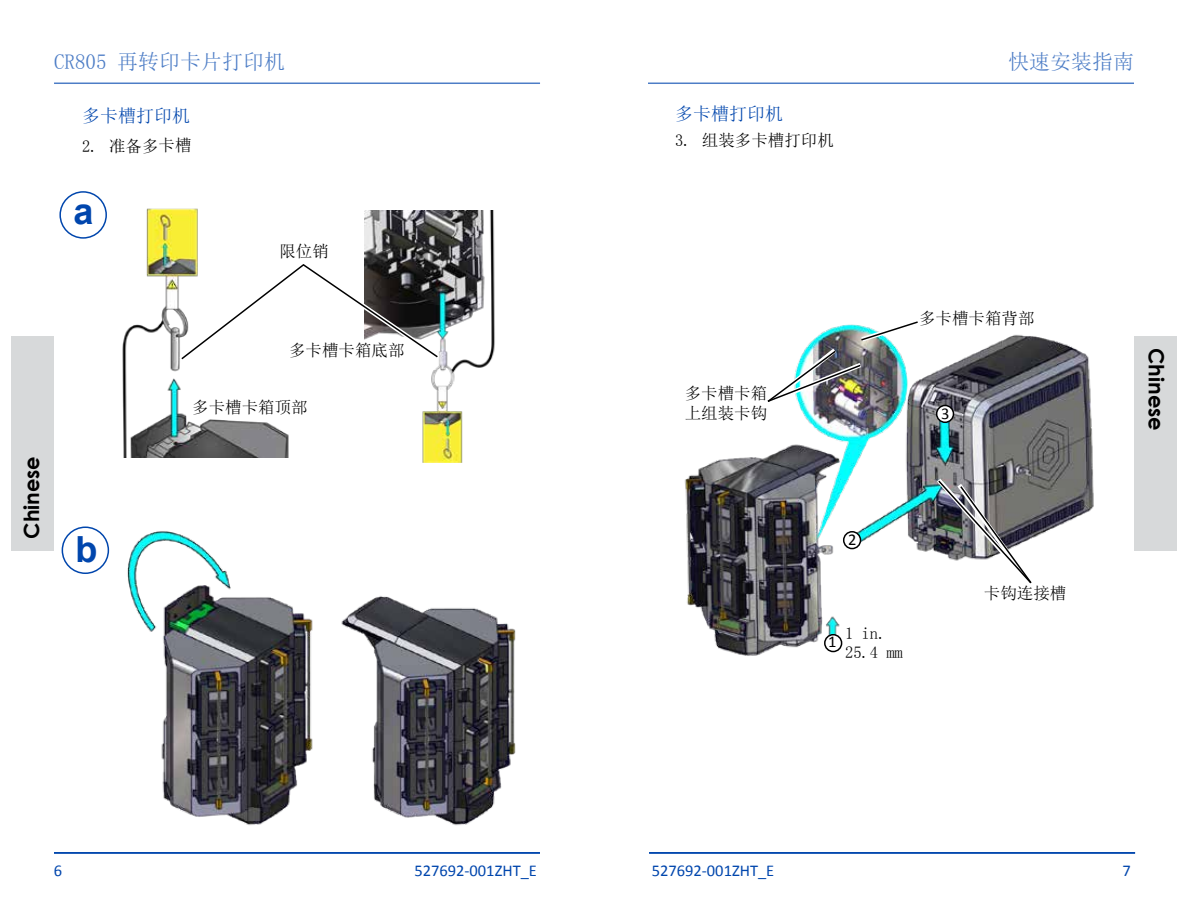
<style>
.page{position:relative;width:1188px;height:918px;background:#fff}
.page>*{position:absolute;margin:0;border:0;box-sizing:border-box;transform-origin:0 0}
.t1{font:700 36px "Arial";color:#0046ad}
.t2{font:21px "Sim Sun";color:#4d7dc6}
.t3{font:700 21px "Century Gothic";color:#000}
.t4{font:18px "Sim Sun";color:#0046ad}
.t5{font:16.5px/19.8px "Sim Sun";color:#000}
.t6{font:16.5px "Calibri";color:#0046ad}
.t7{font:16.5px "Calibri";color:#000}
</style>
<div class="page">
<img style="left:127px;top:531px;width:389px;height:295px">
<div style="left:59px;top:191px;width:48px;height:48px;border:2px solid #0046ad;border-radius:50%"></div>
<div style="left:62px;top:526px;width:47px;height:48px;border:2px solid #0046ad;border-radius:50%"></div>
<img style="left:122px;top:208px;width:167px;height:250px">
<img style="left:365px;top:210px;width:130px;height:253px">
<svg style="left:175px;top:262px;width:270px;height:104px"></svg>
<img style="left:684px;top:334px;width:410px;height:322px">
<img style="left:766px;top:321px;width:156px;height:84px">
<img style="left:932px;top:474px;width:101px;height:111px">
<div style="left:825px;top:635px;width:17px;height:17px;background:#fff;border-radius:50%"></div>
<div style="left:824px;top:634px;width:18px;height:18px;border:2px solid #000;border-radius:50%"></div>
<div style="left:844px;top:532px;width:17px;height:17px;background:#fff;border-radius:50%"></div>
<div style="left:843px;top:531px;width:18px;height:18px;border:2px solid #000;border-radius:50%"></div>
<div style="left:937px;top:405px;width:16px;height:17px;background:#fff;border-radius:50%"></div>
<div style="left:936px;top:405px;width:18px;height:18px;border:2px solid #000;border-radius:50%"></div>
<hr style="left:648px;top:83px;width:486px;height:1px;background:#4d7dc6">
<hr style="left:54px;top:83px;width:486px;height:1px;background:#4d7dc6">
<hr style="left:54px;top:852px;width:486px;height:2px;background:#0046ad">
<hr style="left:649px;top:852px;width:486px;height:2px;background:#0046ad">
<div style="left:11px;top:337px;width:43px;height:214px;background:#d7d9da"></div>
<div style="left:1134px;top:336px;width:43px;height:214px;background:#d7d9da"></div>
<p class="t2" style="left:54px;top:51px;width:232px">CR805 再转印卡片打印机</p>
<p class="t2" style="left:1008px;top:51px;width:127px">快速安装指南</p>
<p class="t4" style="left:82px;top:107px;width:109px">多卡槽打印机</p>
<p class="t4" style="left:675px;top:104px;width:109px">多卡槽打印机</p>
<p class="t5" style="left:82px;top:137px;width:111px;rotate:-1deg">2. 准备多卡槽</p>
<p class="t5" style="left:675px;top:130px;width:160px">3. 组装多卡槽打印机</p>
<h1 class="t1" style="left:73px;top:188px;width:22px">a</h1>
<p class="t3" style="left:16px;top:539px;width:84px;rotate:-90deg">Chinese</p>
<h1 class="t1" style="left:76px;top:525px;width:23px">b</h1>
<p class="t5" style="left:279px;top:241px;width:51px">限位销</p>
<p class="t5" style="left:289px;top:340px;width:117px">多卡槽卡箱底部</p>
<p class="t5" style="left:192px;top:397px;width:117px">多卡槽卡箱顶部</p>
<p class="t5" style="left:685px;top:384px;width:84px">多卡槽卡箱上组装卡钩</p>
<p class="t5" style="left:919px;top:308px;width:117px">多卡槽卡箱背部</p>
<p class="t7" style="left:941px;top:403px;width:10px">3</p>
<p class="t7" style="left:848px;top:529px;width:10px">2</p>
<p class="t7" style="left:828px;top:632px;width:10px">1</p>
<p class="t5" style="left:845px;top:623px;width:59px">1 in.<br>25.4 mm</p>
<p class="t5" style="left:984px;top:584px;width:84px">卡钩连接槽</p>
<p class="t3" style="left:1172px;top:348px;width:84px;rotate:90deg">Chinese</p>
<p class="t6" style="left:54px;top:860px;width:10px">6</p>
<p class="t6" style="left:414px;top:860px;width:124px">527692-001ZHT_E</p>
<p class="t6" style="left:652px;top:860px;width:124px">527692-001ZHT_E</p>
<p class="t6" style="left:1123px;top:860px;width:10px">7</p>
</div>
